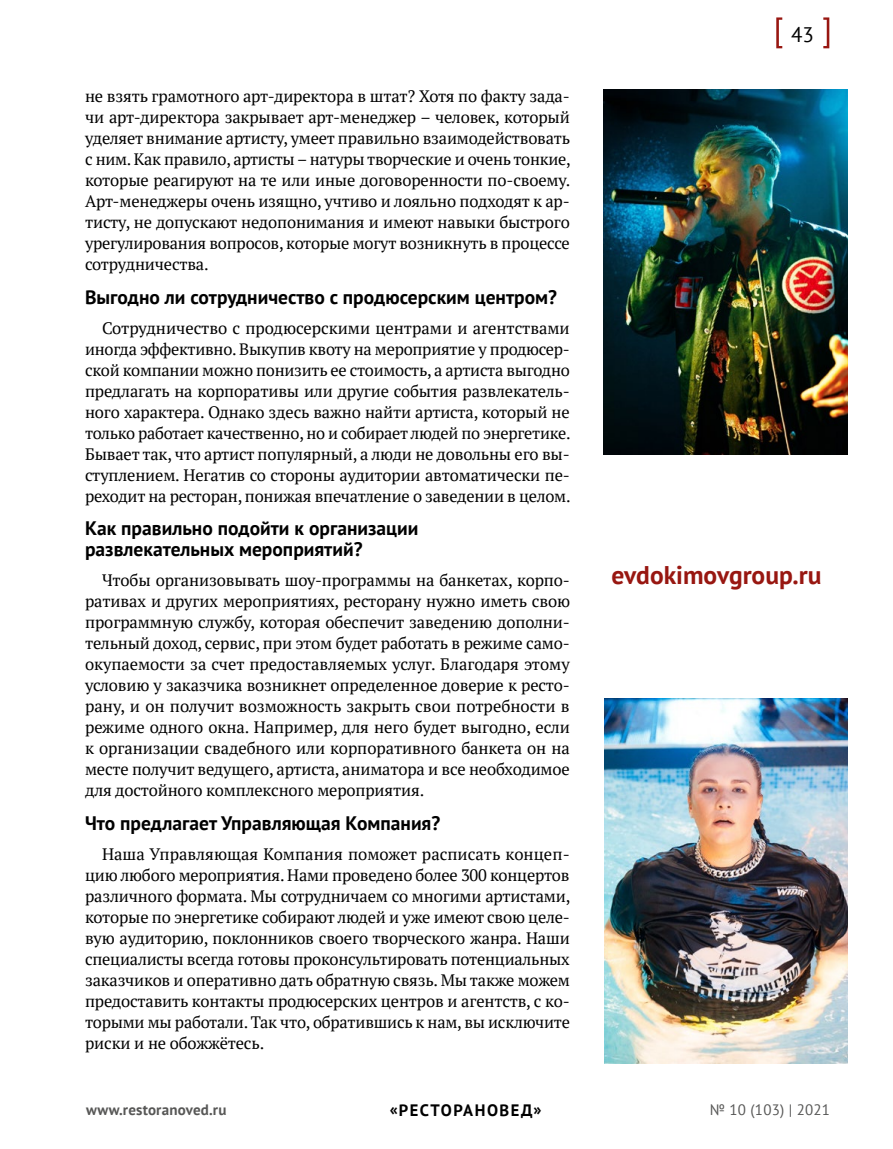
<style>
.page{position:relative;width:893px;height:1149px;background:#fff}
.page>*{position:absolute;margin:0;border:0;box-sizing:border-box;transform-origin:0 0}
.t1{font:700 25.5px "PT Sans";color:#981711}
.t2{font:21px "PT Sans";color:#000}
.t3{font:700 19.5px/21px "PT Sans";color:#000}
.t4{font:16.5px/21px "PT Serif";letter-spacing:-.015em;color:#000;text-align:justify}
.t5{font:700 16.5px "PT Sans";letter-spacing:.095em;color:#000}
.t6{font:700 15px "PT Sans";letter-spacing:.015em;color:#575756}
.t7{font:15px "PT Sans";letter-spacing:.015em;color:#575756}
</style>
<div class="page">
<svg style="left:776px;top:17px;width:6px;height:31px"></svg>
<svg style="left:823px;top:17px;width:6px;height:31px"></svg>
<img style="left:604px;top:89px;width:243px;height:366px">
<img style="left:604px;top:698px;width:244px;height:365px">
<p class="t4" style="left:85px;top:85px;width:487px">не взять грамотного арт-директора в штат? Хотя по факту зада‑ чи арт-директора закрывает арт-менеджер – человек, который уделяет внимание артисту, умеет правильно взаимодействовать с ним. Как правило, артисты – натуры творческие и очень тонкие, которые реагируют на те или иные договоренности по-своему.<br>Арт-менеджеры очень изящно, учтиво и лояльно подходят к ар‑ тисту, не допускают недопонимания и имеют навыки быстрого урегулирования вопросов, которые могут возникнуть в процессе сотрудничества.</p>
<p class="t3" style="left:85px;top:286px;width:473px">Выгодно ли сотрудничество с продюсерским центром?</p>
<p class="t4" style="left:85px;top:317px;width:487px;text-indent:17px">Сотрудничество с продюсерскими центрами и агентствами иногда эффективно. Выкупив квоту на мероприятие у продюсер‑ ской компании можно понизить ее стоимость, а артиста выгодно предлагать на корпоративы или другие события развлекатель‑ ного характера. Однако здесь важно найти артиста, который не только работает качественно, но и собирает людей по энергетике.<br>Бывает так, что артист популярный, а люди не довольны его вы‑ ступлением. Негатив со стороны аудитории автоматически пе‑ реходит на ресторан, понижая впечатление о заведении в целом.</p>
<p class="t3" style="left:85px;top:517px;width:335px">Как правильно подойти к организации развлекательных мероприятий?</p>
<p class="t4" style="left:85px;top:569px;width:486px;text-indent:17px">Чтобы организовывать шоу-программы на банкетах, корпо‑ ративах и других мероприятиях, ресторану нужно иметь свою программную службу, которая обеспечит заведению дополни‑ тельный доход, сервис, при этом будет работать в режиме само‑ окупаемости за счет предоставляемых услуг. Благодаря этому условию у заказчика возникнет определенное доверие к ресто‑ рану, и он получит возможность закрыть свои потребности в режиме одного окна. Например, для него будет выгодно, если к организации свадебного или корпоративного банкета он на месте получит ведущего, артиста, аниматора и все необходимое для достойного комплексного мероприятия.</p>
<p class="t3" style="left:85px;top:812px;width:357px">Что предлагает Управляющая Компания?</p>
<p class="t4" style="left:85px;top:842px;width:487px;text-indent:17px">Наша Управляющая Компания поможет расписать концеп‑ цию любого мероприятия. Нами проведено более 300 концертов различного формата. Мы сотрудничаем со многими артистами, которые по энергетике собирают людей и уже имеют свою целе‑ вую аудиторию, поклонников своего творческого жанра. Наши специалисты всегда готовы проконсультировать потенциальных заказчиков и оперативно дать обратную связь. Мы также можем предоставить контакты продюсерских центров и агентств, с ко‑ торыми мы работали. Так что, обратившись к нам, вы исключите риски и не обожжётесь.</p>
<p class="t2" style="left:791px;top:21px;width:24px">43</p>
<h1 class="t1" style="left:611px;top:558px;width:211px">evdokimovgroup.ru</h1>
<p class="t6" style="left:86px;top:1099px;width:142px">www.restoranoved.ru</p>
<p class="t5" style="left:390px;top:1099px;width:153px">«РЕСТОРАНОВЕД»</p>
<p class="t7" style="left:710px;top:1099px;width:122px">№ 10 (103) | 2021</p>
</div>
